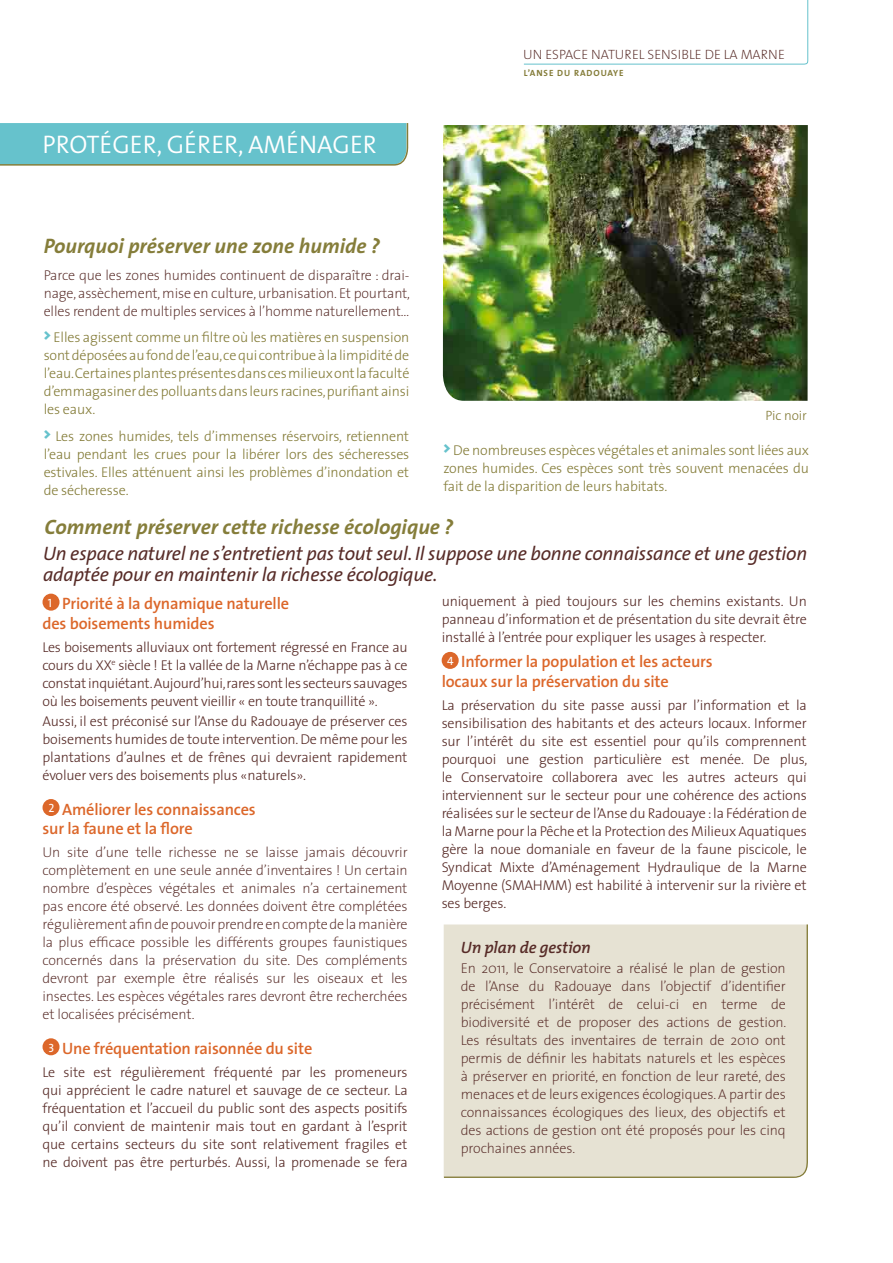
<style>
.page{position:relative;width:893px;height:1263px;background:#fff}
.page>*{position:absolute;margin:0;border:0;box-sizing:border-box;transform-origin:0 0}
.t1{font:25.5px "The Mix Semi Light Caps";color:#fff}
.t2{font:italic 700 21px "The Sans";color:#857d3a}
.t3{font:italic 19.5px/21px "The Sans";letter-spacing:-.01em;color:#572b27}
.t4{font:600 16.5px/19.8px "The Sans";letter-spacing:-.01em;color:#dc672a}
.t5{font:italic 600 16.5px "The Mix";letter-spacing:-.01em;color:#572b27}
.t6{font:300 14.25px/18px "The Sans";letter-spacing:-.01em;color:#572b27;text-align:justify}
.t7{font:200 14.25px/18px "The Sans";letter-spacing:-.01em;color:#572b27;text-align:justify}
.t8{font:300 14.25px/18px "The Sans";letter-spacing:-.01em;color:#857d3a;text-align:justify}
.t9{font:200 13.5px "The Sans";letter-spacing:.02em;color:#572b27}
.t10{font:300 13.5px "The Sans";letter-spacing:-.01em;color:#857d3a}
.t11{font:700 9px "The Mix";letter-spacing:.1em;color:#857d3a}
.s1{font-family:"The Sans Caps";font-weight:400;font-size:12px;color:#fff}
</style>
<div class="page">
<div style="left:0;top:123px;width:409px;height:43px;background:#66c2cc"></div>
<svg style="left:523px;top:0;width:285px;height:65px"></svg>
<img style="left:443px;top:125px;width:365px;height:276px">
<div style="left:443px;top:924px;width:365px;height:254px;background:#e6e2d3"></div>
<div style="left:43px;top:594px;width:17px;height:17px;background:#dc672a;border-radius:50%"></div>
<div style="left:43px;top:799px;width:17px;height:17px;background:#dc672a;border-radius:50%"></div>
<div style="left:43px;top:1038px;width:17px;height:17px;background:#dc672a;border-radius:50%"></div>
<div style="left:442px;top:652px;width:17px;height:17px;background:#dc672a;border-radius:50%"></div>
<h1 class="t1" style="left:43px;top:123px;width:336px">PROTÉGER, GÉRER, AMÉNAGER</h1>
<p class="t9" style="left:523px;top:43px;width:264px">un espace naturel sensible de la marne</p>
<p class="t11" style="left:524px;top:65px;width:101px">L’ANSE DU RADOUAYE</p>
<h2 class="t2" style="left:44px;top:228px;width:338px">Pourquoi préserver une zone humide ?</h2>
<p class="t7" style="left:44px;top:265px;width:368px">Parce que les zones humides continuent de disparaître : drai&shy;nage, assèchement, mise en culture, urbanisation. Et pourtant, elles rendent de multiples services à l’homme naturellement…</p>
<p class="t8" style="left:44px;top:328px;width:367px"><sup>&gt;</sup> Elles agissent comme un filtre où les matières en suspension sont déposées au fond de l’eau, ce qui contribue à la limpidité de l’eau. Certaines plantes présentes dans ces milieux ont la faculté d’emmagasiner des polluants dans leurs racines, purifiant ainsi les eaux.</p>
<p class="t8" style="left:44px;top:426px;width:367px"><sup>&gt;</sup> Les zones humides, tels d’immenses réservoirs, retiennent l’eau pendant les crues pour la libérer lors des sécheresses estivales. Elles atténuent ainsi les problèmes d’inondation et de sécheresse.</p>
<p class="t10" style="left:766px;top:404px;width:43px">Pic noir</p>
<p class="t8" style="left:443px;top:440px;width:367px"><sup>&gt;</sup> De nombreuses espèces végétales et animales sont liées aux zones humides. Ces espèces sont très souvent menacées du fait de la disparition de leurs habitats.</p>
<h2 class="t2" style="left:45px;top:509px;width:410px">Comment préserver cette richesse écologique ?</h2>
<h3 class="t3" style="left:43px;top:542px;width:766px">Un espace naturel ne s’entretient pas tout seul. Il suppose une bonne connaissance et une gestion adaptée pour en maintenir la richesse écologique.</h3>
<p class="t4" style="left:43px;top:593px;width:248px;text-indent:5px"><span class="s1">1</span> Priorité à la dynamique naturelle des boisements humides</p>
<p class="t6" style="left:43px;top:638px;width:367px">Les boisements alluviaux ont fortement régressé en France au cours du XX<sup>e</sup> siècle ! Et la vallée de la Marne n’échappe pas à ce constat inquiétant. Aujourd’hui, rares sont les secteurs sauvages où les boisements peuvent vieillir « en toute tranquillité ».</p>
<p class="t6" style="left:43px;top:712px;width:367px">Aussi, il est préconisé sur l’Anse du Radouaye de préserver ces boisements humides de toute intervention. De même pour les plantations d’aulnes et de frênes qui devraient rapidement évoluer vers des boisements plus «naturels».</p>
<p class="t4" style="left:43px;top:799px;width:215px;text-indent:6px"><span class="s1">2</span> Améliorer les connaissances sur la faune et la flore</p>
<p class="t7" style="left:43px;top:843px;width:367px">U n site d’une telle richesse ne se laisse jamais découvrir complètement en une seule année d’inventaires ! U n certain nombre d’espèces végétales et animales n’a certainement pas encore été observé. Les données doivent être complétées régulièrement afin de pouvoir prendre en compte de la manière la plus efficace possible les différents groupes faunistiques concernés dans la préservation du site. Des compléments devront par exemple être réalisés sur les oiseaux et les insectes. Les espèces végétales rares devront être recherchées et localisées précisément.</p>
<p class="t4" style="left:49px;top:1038px;width:265px"><span class="s1">3</span> Une fréquentation raisonnée du site</p>
<p class="t6" style="left:43px;top:1063px;width:367px">Le site est régulièrement fréquenté par les promeneurs qui apprécient le cadre naturel et sauvage de ce secteur. La fréquentation et l’accueil du public sont des aspects positifs qu’il convient de maintenir mais tout en gardant à l’esprit que certains secteurs du site sont relativement fragiles et ne doivent pas être perturbés. Aussi, la promenade se fera</p>
<p class="t6" style="left:442px;top:591px;width:367px">uniquement à pied toujours sur les chemins existants. Un panneau d’information et de présentation du site devrait être installé à l’entrée pour expliquer les usages à respecter.</p>
<p class="t4" style="left:442px;top:651px;width:273px;text-indent:5px"><span class="s1">4</span> Informer la population et les acteurs locaux sur la préservation du site</p>
<p class="t6" style="left:442px;top:696px;width:367px">La préservation du site passe aussi par l’information et la sensibilisation des habitants et des acteurs locaux. Informer sur l’intérêt du site est essentiel pour qu’ils comprennent pourquoi une gestion particulière est menée. De plus, le Conservatoire collaborera avec les autres acteurs qui interviennent sur le secteur pour une cohérence des actions réalisées sur le secteur de l’Anse du Radouaye : la Fédération de la Marne pour la Pêche et la Protection des Milieux Aquatiques gère la noue domaniale en faveur de la faune piscicole, le Syndicat Mixte d’Aménagement Hydraulique de la Marne Moyenne (SMAHMM) est habilité à intervenir sur la rivière et ses berges.</p>
<p class="t5" style="left:461px;top:933px;width:131px">Un plan de gestion</p>
<p class="t7" style="left:461px;top:959px;width:327px">E n 2011, le Conservatoire a réalisé le plan de gestion de l’Anse du Radouaye dans l’objectif d’identifier précisément l’intérêt de celui-ci en terme de biodiversité et de proposer des actions de gestion.<br>Les résultats des inventaires de terrain de 2010 ont permis de définir les habitats naturels et les espèces à préserver en priorité, en fonction de leur rareté, des menaces et de leurs exigences écologiques. A partir des connaissances écologiques des lieux, des objectifs et des actions de gestion ont été proposés pour les cinq prochaines années.</p>
</div>
